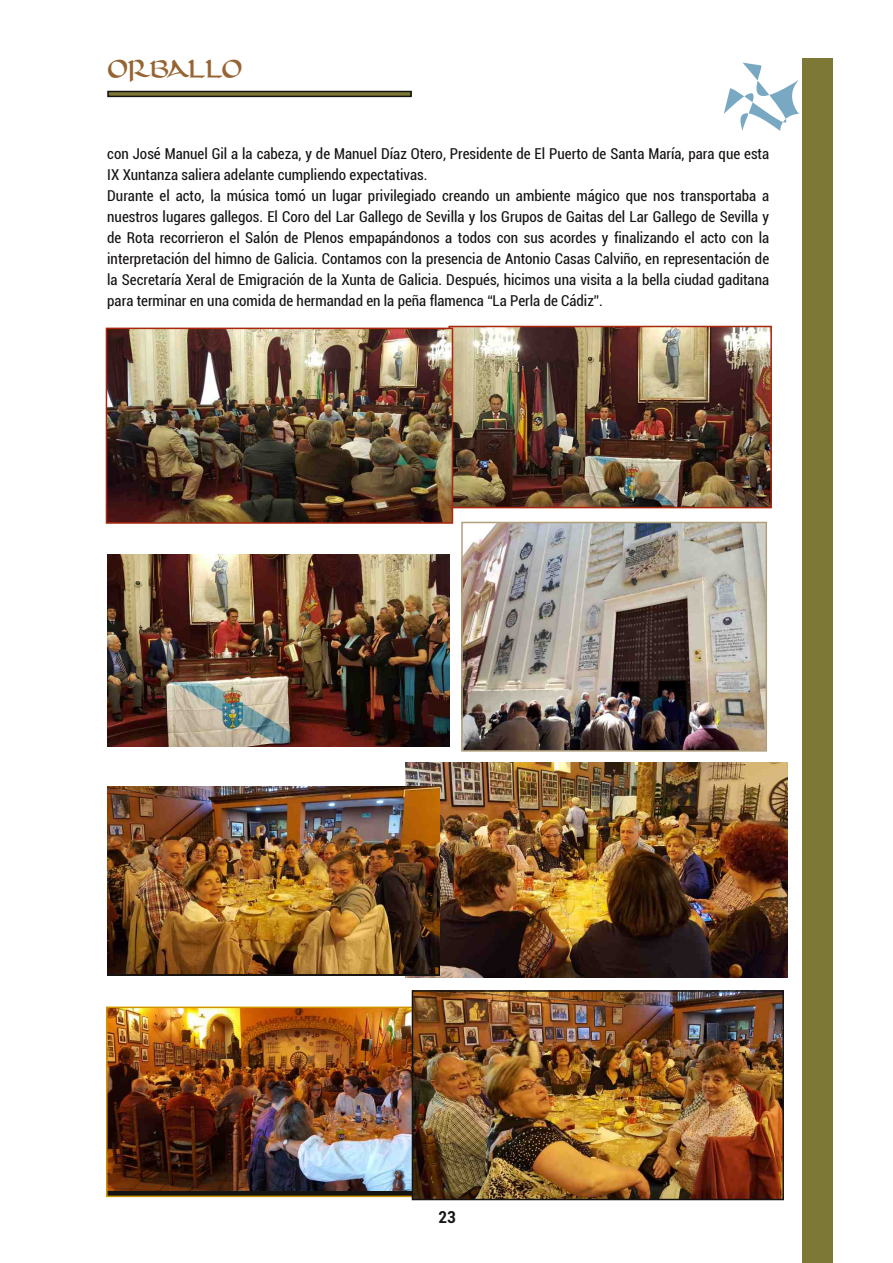
<style>
.page{position:relative;width:893px;height:1263px;background:#fff}
.page>*{position:absolute;margin:0;border:0;box-sizing:border-box;transform-origin:0 0}
.t1{font:30px "Dorovar FLF Carolus";letter-spacing:-.035em;color:#966432}
.t2{font:700 condensed 16.5px "Roboto";color:#161413}
.t3{font:condensed 15px/21px "Roboto";color:#161413}
</style>
<div class="page">
<div style="left:802px;top:59px;width:30px;height:1204px;background:#7e7837"></div>
<svg style="left:724px;top:63px;width:109px;height:117px"></svg>
<div style="left:107px;top:91px;width:305px;height:6px;border:2px solid #161413"></div>
<img style="left:406px;top:762px;width:382px;height:215px">
<img style="left:453px;top:329px;width:316px;height:176px">
<div style="left:448px;top:326px;width:324px;height:182px;border:2px solid #ab240c"></div>
<img style="left:108px;top:555px;width:341px;height:192px">
<img style="left:109px;top:331px;width:341px;height:190px">
<div style="left:106px;top:328px;width:347px;height:196px;border:2px solid #ab240c"></div>
<img style="left:109px;top:1009px;width:303px;height:181px">
<div style="left:106px;top:1006px;width:327px;height:191px;border:2px solid #d09600"></div>
<img style="left:464px;top:525px;width:300px;height:224px">
<div style="left:461px;top:522px;width:306px;height:230px;border:2px solid #af9f7b"></div>
<img style="left:108px;top:787px;width:332px;height:187px">
<img style="left:415px;top:993px;width:366px;height:204px">
<div style="left:412px;top:990px;width:372px;height:210px;border:2px solid #161413"></div>
<h1 class="t1" style="left:108px;top:53px;width:136px">ORBALLO</h1>
<p class="t3" style="left:107px;top:144px;width:663px">con José Manuel Gil a la cabeza, y de Manuel Díaz Otero, Presidente de El Puerto de Santa María, para que esta IX Xuntanza saliera adelante cumpliendo expectativas.<br>Durante el acto, la música tomó un lugar privilegiado creando un ambiente mágico que nos transportaba a nuestros lugares gallegos. El Coro del Lar Gallego de Sevilla y los Grupos de Gaitas del Lar Gallego de Sevilla y de Rota recorrieron el Salón de Plenos empapándonos a todos con sus acordes y finalizando el acto con la interpretación del himno de Galicia. Contamos con la presencia de Antonio Casas Calviño, en representación de la Secretaría Xeral de Emigración de la Xunta de Galicia. Después, hicimos una visita a la bella ciudad gaditana para terminar en una comida de hermandad en la peña flamenca “La Perla de Cádiz”.</p>
<p class="t2" style="left:439px;top:1207px;width:19px">23</p>
</div>
